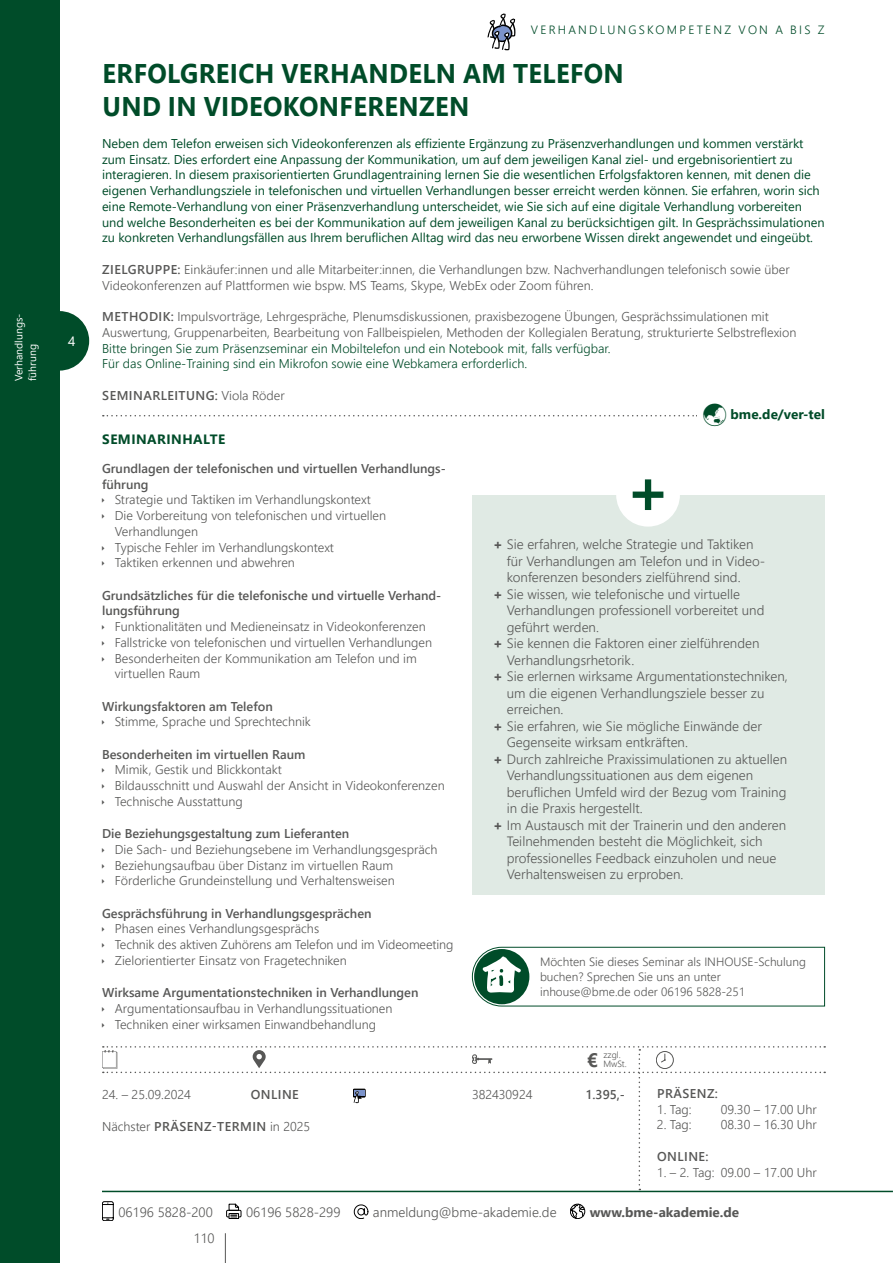
<style>
.page{position:relative;width:893px;height:1263px;background:#fff}
.page>*{position:absolute;margin:0;border:0;box-sizing:border-box;transform-origin:0 0}
.t1{font:700 27px/33px "Segoe UI";letter-spacing:.015em;color:#004c29;scale:.95 1}
.t2{font:700 19.5px "Segoe UI";color:#575756}
.t3{font:300 13.5px "Segoe UI";color:#575756}
.t4{font:700 13.5px "Segoe UI";color:#575756}
.t5{font:700 13.5px "Segoe UI";color:#004c29}
.t6{font:700 13.5px "Segoe UI";letter-spacing:.035em;color:#004c29}
.t7{font:13.5px "Segoe UI";color:#fff}
.t8{font:300 12.75px/15.8px "Segoe UI";color:#575756}
.t9{font:12.75px/15.8px "Segoe UI";letter-spacing:-.005em;color:#004c29}
.t10{font:600 12.75px/15.8px "Segoe UI";color:#575756}
.t11{font:300 12.75px/15.8px "Segoe UI";color:#004c29}
.t12{font:600 12.75px "Segoe UI";letter-spacing:.035em;color:#575756}
.t13{font:300 12px/15px "Segoe UI";color:#575756}
.t14{font:300 12px "Segoe UI";letter-spacing:.185em;color:#004c29}
.t15{font:10.5px/13.5px "Segoe UI";color:#fff}
.t16{font:300 9px/9px "Segoe UI";color:#575756}
.s1{font-weight:600}
.s2{font-weight:300}
.s3{font-family:"Segoe UI Black";font-weight:400}
</style>
<div class="page">
<div style="left:30px;top:311px;width:59px;height:60px;background:#004c29;border-radius:50%"></div>
<div style="left:0;top:0;width:60px;height:1263px;background:#004c29"></div>
<hr style="left:102px;top:1191px;width:791px;height:1px;background:#004c29">
<hr style="left:225px;top:1233px;width:1px;height:30px;background:#575756">
<svg style="left:102px;top:1201px;width:12px;height:20px"></svg>
<div style="left:226px;top:1210px;width:15px;height:7px;border:1px solid #000"></div>
<svg style="left:229px;top:1204px;width:10px;height:15px"></svg>
<svg style="left:354px;top:1205px;width:14px;height:14px"></svg>
<svg style="left:570px;top:1204px;width:15px;height:15px"></svg>
<div style="left:570px;top:1204px;width:15px;height:15px;border:1px solid #000;border-radius:50%"></div>
<svg style="left:487px;top:13px;width:28px;height:37px"></svg>
<div style="left:472px;top:495px;width:353px;height:399px;background:#e0eae4"></div>
<div style="left:616px;top:463px;width:64px;height:64px;background:#fff;border-radius:50%"></div>
<svg style="left:633px;top:479px;width:30px;height:31px"></svg>
<svg style="left:102px;top:1046px;width:723px;height:144px"></svg>
<svg style="left:472px;top:946px;width:353px;height:61px"></svg>
<svg style="left:103px;top:415px;width:594px;height:2px"></svg>
<p class="t15" style="left:11px;top:381px;width:69px;rotate:-90deg">Verhandlungs&shy;führung</p>
<p class="t7" style="left:68px;top:329px;width:9px">4</p>
<p class="t14" style="left:531px;top:19px;width:295px">VERHANDLUNGSKOMPETENZ VON A BIS Z</p>
<h1 class="t1" style="left:102px;top:55px;width:550px">ERFOLGREICH VERHANDELN AM TELEFON<br>UND IN VIDEOKONFERENZEN</h1>
<p class="t9" style="left:102px;top:134px;width:724px">Neben dem Telefon erweisen sich Videokonferenzen als effiziente Ergänzung zu Präsenzverhandlungen und kommen verstärkt zum Einsatz. Dies erfordert eine Anpassung der Kommunikation, um auf dem jeweiligen Kanal ziel- und ergebnisorientiert zu interagieren. In diesem praxisorientierten Grundlagentraining lernen Sie die wesentlichen Erfolgsfaktoren kennen, mit denen die eigenen Verhandlungsziele in telefonischen und virtuellen Verhandlungen besser erreicht werden können. Sie erfahren, worin sich eine Remote-Verhandlung von einer Präsenzverhandlung unterscheidet, wie Sie sich auf eine digitale Verhandlung vorbereiten und welche Besonderheiten es bei der Kommunikation auf dem jeweiligen Kanal zu berücksichtigen gilt. In Gesprächssimulationen zu konkreten Verhandlungsfällen aus Ihrem beruflichen Alltag wird das neu erworbene Wissen direkt angewendet und eingeübt.</p>
<p class="t8" style="left:102px;top:260px;width:689px"><span class="s1">ZIELGRUPPE:</span> Einkäufer:innen und alle Mitarbeiter:innen, die Verhandlungen bzw. Nachverhandlungen telefonisch sowie über<br>Videokonferenzen auf Plattformen wie bspw. MS Teams, Skype, WebEx oder Zoom führen.</p>
<p class="t8" style="left:102px;top:308px;width:696px"><span class="s1">METHODIK:</span> Impulsvorträge, Lehrgespräche, Plenumsdiskussionen, praxisbezogene Übungen, Gesprächssimulationen mit<br>Auswertung, Gruppenarbeiten, Bearbeitung von Fallbeispielen, Methoden der Kollegialen Beratung, strukturierte Selbstreflexion</p>
<p class="t11" style="left:102px;top:339px;width:510px">Bitte bringen Sie zum Präsenzseminar ein Mobiltelefon und ein Notebook mit, falls verfügbar.<br>Für das Online-Training sind ein Mikrofon sowie eine Webkamera erforderlich.</p>
<p class="t12" style="left:102px;top:383px;width:184px">SEMINARLEITUNG: <span class="s2">Viola Röder</span></p>
<p class="t5" style="left:731px;top:401px;width:96px">bme.de/ver-tel</p>
<p class="t6" style="left:102px;top:426px;width:124px">SEMINARINHALTE</p>
<p class="t10" style="left:102px;top:459px;width:345px">Grundlagen der telefonischen und virtuellen Verhandlungs&shy;führung</p>
<p class="t8" style="left:115px;top:491px;width:273px">Strategie und Taktiken im Verhandlungskontext Die Vorbereitung von telefonischen und virtuellen Verhandlungen<br>Typische Fehler im Verhandlungskontext<br>Taktiken erkennen und abwehren</p>
<p class="t10" style="left:102px;top:586px;width:341px">Grundsätzliches für die telefonische und virtuelle Verhand&shy;lungsführung</p>
<p class="t8" style="left:115px;top:617px;width:319px">Funktionalitäten und Medieneinsatz in Videokonferenzen Fallstricke von telefonischen und virtuellen Verhandlungen Besonderheiten der Kommunikation am Telefon und im virtuellen Raum</p>
<p class="t10" style="left:102px;top:697px;width:172px">Wirkungsfaktoren am Telefon</p>
<p class="t8" style="left:115px;top:713px;width:198px">Stimme, Sprache und Sprechtechnik</p>
<p class="t10" style="left:102px;top:745px;width:205px">Besonderheiten im virtuellen Raum</p>
<p class="t8" style="left:115px;top:761px;width:331px">Mimik, Gestik und Blickkontakt<br>Bildausschnitt und Auswahl der Ansicht in Videokonferenzen<br>Technische Ausstattung</p>
<p class="t10" style="left:102px;top:824px;width:249px">Die Beziehungsgestaltung zum Lieferanten</p>
<p class="t8" style="left:115px;top:840px;width:324px">Die Sach- und Beziehungsebene im Verhandlungsgespräch<br>Beziehungsaufbau über Distanz im virtuellen Raum<br>Förderliche Grundeinstellung und Verhaltensweisen</p>
<p class="t10" style="left:102px;top:904px;width:271px">Gesprächsführung in Verhandlungsgesprächen</p>
<p class="t8" style="left:115px;top:920px;width:340px">Phasen eines Verhandlungsgesprächs<br>Technik des aktiven Zuhörens am Telefon und im Videomeeting<br>Zielorientierter Einsatz von Fragetechniken</p>
<p class="t10" style="left:102px;top:983px;width:318px">Wirksame Argumentationstechniken in Verhandlungen</p>
<p class="t8" style="left:115px;top:999px;width:279px">Argumentationsaufbau in Verhandlungssituationen<br>Techniken einer wirksamen Einwandbehandlung</p>
<p class="t3" style="left:493px;top:532px;width:262px"><span class="s3">+</span> Sie erfahren, welche Strategie und Taktiken</p>
<p class="t3" style="left:507px;top:548px;width:258px">für Verhandlungen am Telefon und in Video-</p>
<p class="t3" style="left:507px;top:565px;width:235px">konferenzen besonders zielführend sind.</p>
<p class="t3" style="left:493px;top:581px;width:248px"><span class="s3">+</span> Sie wissen, wie telefonische und virtuelle</p>
<p class="t3" style="left:507px;top:598px;width:259px">Verhandlungen professionell vorbereitet und</p>
<p class="t3" style="left:507px;top:614px;width:94px">geführt werden.</p>
<p class="t3" style="left:493px;top:631px;width:268px"><span class="s3">+</span> Sie kennen die Faktoren einer zielführenden</p>
<p class="t3" style="left:507px;top:647px;width:129px">Verhandlungsrhetorik.</p>
<p class="t3" style="left:493px;top:664px;width:296px"><span class="s3">+</span> Sie erlernen wirksame Argumentationstechniken,</p>
<p class="t3" style="left:507px;top:680px;width:259px">um die eigenen Verhandlungsziele besser zu</p>
<p class="t3" style="left:507px;top:697px;width:58px">erreichen.</p>
<p class="t3" style="left:493px;top:713px;width:270px"><span class="s3">+</span> Sie erfahren, wie Sie mögliche Einwände der</p>
<p class="t3" style="left:507px;top:730px;width:183px">Gegenseite wirksam entkräften.</p>
<p class="t3" style="left:493px;top:746px;width:296px"><span class="s3">+</span> Durch zahlreiche Praxissimulationen zu aktuellen</p>
<p class="t3" style="left:507px;top:763px;width:248px">Verhandlungssituationen aus dem eigenen</p>
<p class="t3" style="left:507px;top:779px;width:281px">beruflichen Umfeld wird der Bezug vom Training</p>
<p class="t3" style="left:507px;top:796px;width:137px">in die Praxis hergestellt.</p>
<p class="t3" style="left:493px;top:812px;width:294px"><span class="s3">+</span> Im Austausch mit der Trainerin und den anderen</p>
<p class="t3" style="left:507px;top:829px;width:257px">Teilnehmenden besteht die Möglichkeit, sich</p>
<p class="t3" style="left:507px;top:845px;width:271px">professionelles Feedback einzuholen und neue</p>
<p class="t3" style="left:507px;top:862px;width:178px">Verhaltensweisen zu erproben.</p>
<p class="t13" style="left:540px;top:953px;width:267px">Möchten Sie dieses Seminar als INHOUSE-Schulung buchen? Sprechen Sie uns an unter inhouse@bme.de oder 06196 5828-251</p>
<h2 class="t2" style="left:587px;top:1042px;width:13px">€</h2>
<p class="t16" style="left:603px;top:1050px;width:25px">zzgl.<br>MwSt.</p>
<p class="t8" style="left:102px;top:1085px;width:90px">24. – 25.09.2024</p>
<p class="t10" style="left:251px;top:1086px;width:49px">ONLINE</p>
<p class="t8" style="left:472px;top:1085px;width:62px">382430924</p>
<p class="t10" style="left:585px;top:1086px;width:41px">1.395,-</p>
<p class="t8" style="left:102px;top:1117px;width:210px">Nächster <span class="s1">PRÄSENZ-TERMIN</span> in 2025</p>
<p class="t12" style="left:657px;top:1081px;width:62px">PRÄSENZ:</p>
<p class="t8" style="left:657px;top:1100px;width:36px">1. Tag:</p>
<p class="t8" style="left:721px;top:1100px;width:98px">09.30 – 17.00 Uhr</p>
<p class="t8" style="left:657px;top:1116px;width:36px">2. Tag:</p>
<p class="t8" style="left:721px;top:1116px;width:98px">08.30 – 16.30 Uhr</p>
<p class="t10" style="left:657px;top:1147px;width:53px">ONLINE:</p>
<p class="t8" style="left:657px;top:1163px;width:161px">1. – 2. Tag: 09.00 – 17.00 Uhr</p>
<p class="t3" style="left:118px;top:1199px;width:96px">06196 5828-200</p>
<p class="t3" style="left:246px;top:1199px;width:96px">06196 5828-299</p>
<p class="t3" style="left:373px;top:1199px;width:185px">anmeldung@bme-akademie.de</p>
<p class="t4" style="left:590px;top:1199px;width:151px">www.bme-akademie.de</p>
<p class="t3" style="left:193px;top:1225px;width:23px">110</p>
</div>
